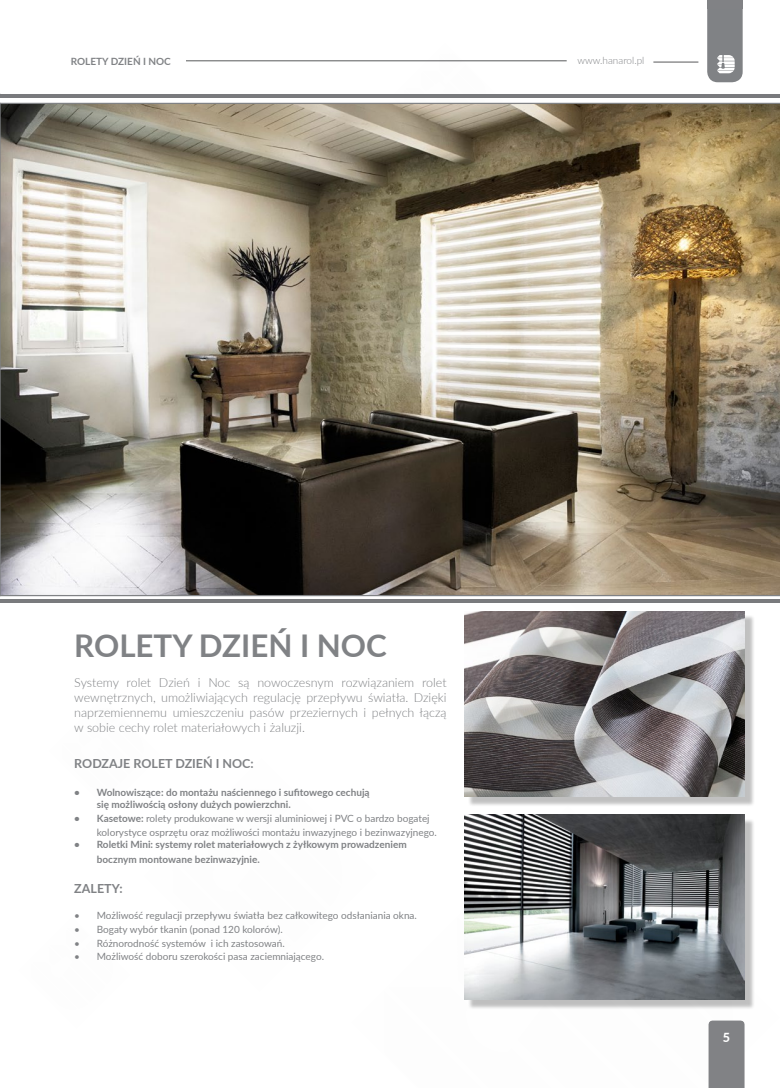
<style>
.page{position:relative;width:780px;height:1088px;background:#fff}
.page>*{position:absolute;margin:0;border:0;box-sizing:border-box;transform-origin:0 0}
.t1{font:700 31.25px "Lato";color:#808285}
.t2{font:300 12.5px/15px "Lato";color:#808285;text-align:justify}
.t3{font:700 12.5px "Lato";color:#808285}
.t4{font:800 12.5px "Lato";color:#fff}
.t5{font:10px/13.8px "Lato";color:#808285}
.t6{font:700 10px/12.5px "Lato";color:#808285}
.t7{font:300 10px "Lato";color:#808285}
.s1{font-weight:700}
</style>
<div class="page">
<svg style="left:707px;top:9px;width:35px;height:73px;background:#8d8f92"></svg>
<div style="left:708px;top:1020px;width:36px;height:68px;background:#818285"></div>
<hr style="left:71px;top:60px;width:495px;height:1px;background:#58595b">
<hr style="left:653px;top:62px;width:45px;height:1px;background:#58595b">
<div style="left:707px;top:0;width:35px;height:9px;background:#818285"></div>
<img style="left:0;top:103px;width:780px;height:493px">
<hr style="left:0;top:599px;width:780px;height:3px;background:#797a7d">
<hr style="left:0;top:94px;width:780px;height:3px;background:#797a7d">
<div style="left:468px;top:615px;width:287px;height:191px;background:#000;opacity:.25"></div>
<img style="left:464px;top:611px;width:280px;height:185px">
<div style="left:468px;top:818px;width:287px;height:192px;background:#000;opacity:.25"></div>
<img style="left:464px;top:815px;width:280px;height:184px">
<div style="left:71px;top:57px;width:114px;height:11px;background:#fff"></div>
<p class="t6" style="left:71px;top:54px;width:101px">ROLETY DZIEŃ I NOC</p>
<p class="t7" style="left:577px;top:53px;width:68px">www.hanarol.pl</p>
<h1 class="t1" style="left:74px;top:623px;width:314px">ROLETY DZIEŃ I NOC</h1>
<p class="t2" style="left:74px;top:675px;width:374px">Systemy rolet Dzień i Noc są nowoczesnym rozwiązaniem rolet wewnętrznych, umożliwiających regulację przepływu światła. Dzięki naprzemiennemu umieszczeniu pasów przeziernych i pełnych łączą w sobie cechy rolet materiałowych i żaluzji.</p>
<p class="t3" style="left:74px;top:754px;width:181px">RODZAJE ROLET DZIEŃ I NOC:</p>
<p class="t6" style="left:97px;top:785px;width:274px;text-indent:-22px">• Wolnowiszące: do montażu naściennego i sufitowego cechują się możliwością osłony dużych powierzchni.</p>
<p class="t5" style="left:97px;top:811px;width:341px;text-indent:-22px"><span class="s1">• Kasetowe:</span> rolety produkowane w wersji aluminiowej i PVC o bardzo bogatej kolorystyce osprzętu oraz możliwości montażu inwazyjnego i bezinwazyjnego.</p>
<p class="t6" style="left:97px;top:837px;width:311px;line-height:15px;text-indent:-22px">• Roletki Mini: systemy rolet materiałowych z żyłkowym prowadzeniem bocznym montowane bezinwazyjnie.</p>
<p class="t3" style="left:74px;top:879px;width:50px">ZALETY:</p>
<p class="t5" style="left:74px;top:908px;width:344px">• Możliwość regulacji przepływu światła bez całkowitego odsłaniania okna.</p>
<p class="t5" style="left:74px;top:922px;width:210px">• Bogaty wybór tkanin (ponad 120 kolorów).</p>
<p class="t5" style="left:74px;top:935px;width:212px">• Różnorodność systemów i ich zastosowań.</p>
<p class="t5" style="left:74px;top:949px;width:251px">• Możliwość doboru szerokości pasa zaciemniającego.</p>
<p class="t4" style="left:722px;top:1028px;width:9px">5</p>
</div>
